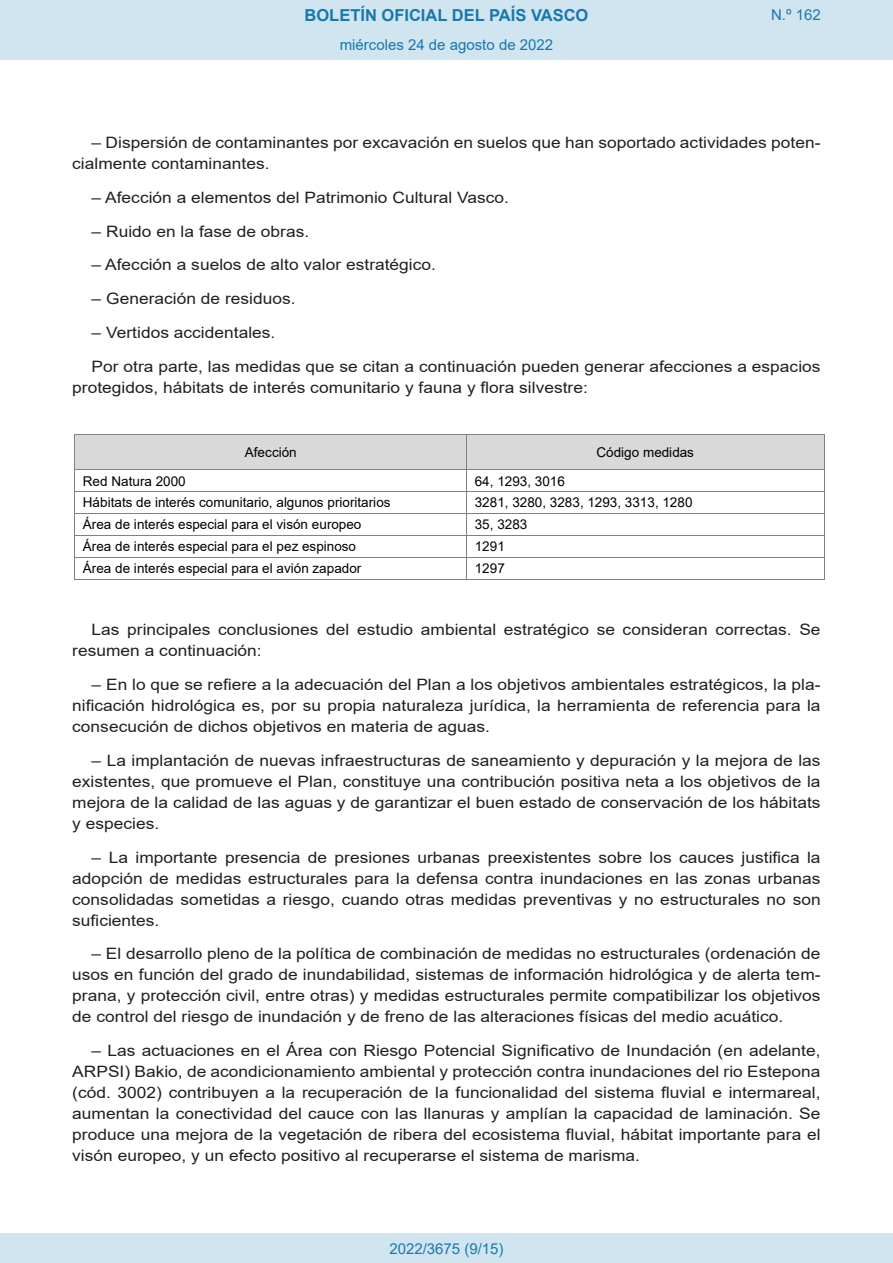
<style>
.page{position:relative;width:893px;height:1263px;background:#fff}
.page>*{position:absolute;margin:0;border:0;box-sizing:border-box;transform-origin:0 0}
.t1{font:700 16.5px "Arial";color:#1879ad}
.BOPVDetalle{font:15.6px/21px "Arial";color:#231f20;text-align:justify;scale:1.11 1}
.Paginacion_Centro{font:15px "Arial";color:#1879ad}
.t2{font:13.5px "Arial";letter-spacing:.005em;color:#000}
</style>
<div class="page">
<div style="left:0;top:0;width:893px;height:60px;background:#d0e5f0"></div>
<div style="left:0;top:1233px;width:893px;height:30px;background:#d0e5f0"></div>
<div style="left:75px;top:435px;width:391px;height:34px;background:#d9d9d9"></div>
<div style="left:467px;top:435px;width:357px;height:34px;background:#d9d9d9"></div>
<hr style="left:75px;top:434px;width:391px;height:1px;background:#808080">
<hr style="left:467px;top:434px;width:357px;height:1px;background:#808080">
<hr style="left:74px;top:435px;width:1px;height:34px;background:#808080">
<hr style="left:466px;top:435px;width:1px;height:34px;background:#808080">
<hr style="left:824px;top:435px;width:1px;height:34px;background:#808080">
<hr style="left:75px;top:469px;width:391px;height:1px;background:#808080">
<hr style="left:467px;top:469px;width:357px;height:1px;background:#808080">
<hr style="left:75px;top:491px;width:391px;height:1px;background:#808080">
<hr style="left:467px;top:491px;width:357px;height:1px;background:#808080">
<hr style="left:75px;top:513px;width:391px;height:1px;background:#808080">
<hr style="left:467px;top:513px;width:357px;height:1px;background:#808080">
<hr style="left:75px;top:535px;width:391px;height:1px;background:#808080">
<hr style="left:467px;top:535px;width:357px;height:1px;background:#808080">
<hr style="left:75px;top:557px;width:391px;height:1px;background:#808080">
<hr style="left:467px;top:557px;width:357px;height:1px;background:#808080">
<svg style="left:74px;top:469px;width:1px;height:111px"></svg>
<hr style="left:75px;top:579px;width:391px;height:1px;background:#808080">
<svg style="left:466px;top:469px;width:1px;height:111px"></svg>
<hr style="left:467px;top:579px;width:357px;height:1px;background:#808080">
<svg style="left:824px;top:469px;width:1px;height:111px"></svg>
<p class="t1" style="left:305px;top:3px;width:285px">BOLETÍN OFICIAL DEL PAÍS VASCO</p>
<p class="Paginacion_Centro" style="left:340px;top:35px;width:215px">miércoles 24 de agosto de 2022</p>
<p class="Paginacion_Centro" style="left:771px;top:5px;width:51px">N.º 162</p>
<p class="BOPVDetalle" style="left:72px;top:132px;width:676px;text-indent:19px">– Dispersión de contaminantes por excavación en suelos que han soportado actividades poten&shy;cialmente contaminantes.</p>
<p class="BOPVDetalle" style="left:92px;top:187px;width:378px">– Afección a elementos del Patrimonio Cultural Vasco.</p>
<p class="BOPVDetalle" style="left:92px;top:221px;width:198px">– Ruido en la fase de obras.</p>
<p class="BOPVDetalle" style="left:92px;top:254px;width:312px">– Afección a suelos de alto valor estratégico.</p>
<p class="BOPVDetalle" style="left:92px;top:288px;width:185px">– Generación de residuos.</p>
<p class="BOPVDetalle" style="left:92px;top:322px;width:167px">– Vertidos accidentales.</p>
<p class="BOPVDetalle" style="left:72px;top:356px;width:676px;text-indent:19px">Por otra parte, las medidas que se citan a continuación pueden generar afecciones a espacios protegidos, hábitats de interés comunitario y fauna y flora silvestre:</p>
<p class="t2" style="left:245px;top:443px;width:53px">Afección</p>
<p class="t2" style="left:596px;top:443px;width:99px">Código medidas</p>
<p class="t2" style="left:83px;top:471px;width:104px">Red Natura 2000</p>
<p class="t2" style="left:475px;top:471px;width:92px">64, 1293, 3016</p>
<p class="t2" style="left:83px;top:493px;width:309px">Hábitats de interés comunitario, algunos prioritarios</p>
<p class="t2" style="left:475px;top:493px;width:219px">3281, 3280, 3283, 1293, 3313, 1280</p>
<p class="t2" style="left:83px;top:515px;width:280px">Área de interés especial para el visón europeo</p>
<p class="t2" style="left:475px;top:515px;width:54px">35, 3283</p>
<p class="t2" style="left:83px;top:537px;width:275px">Área de interés especial para el pez espinoso</p>
<p class="t2" style="left:475px;top:537px;width:32px">1291</p>
<p class="t2" style="left:83px;top:559px;width:280px">Área de interés especial para el avión zapador</p>
<p class="t2" style="left:475px;top:559px;width:32px">1297</p>
<p class="BOPVDetalle" style="left:72px;top:619px;width:676px;text-indent:19px">Las principales conclusiones del estudio ambiental estratégico se consideran correctas. Se resumen a continuación:</p>
<p class="BOPVDetalle" style="left:72px;top:674px;width:676px;text-indent:19px">– En lo que se refiere a la adecuación del Plan a los objetivos ambientales estratégicos, la pla&shy;nificación hidrológica es, por su propia naturaleza jurídica, la herramienta de referencia para la consecución de dichos objetivos en materia de aguas.</p>
<p class="BOPVDetalle" style="left:72px;top:750px;width:676px;text-indent:19px">– La implantación de nuevas infraestructuras de saneamiento y depuración y la mejora de las existentes, que promueve el Plan, constituye una contribución positiva neta a los objetivos de la mejora de la calidad de las aguas y de garantizar el buen estado de conservación de los hábitats y especies.</p>
<p class="BOPVDetalle" style="left:72px;top:846px;width:676px;text-indent:19px">– La importante presencia de presiones urbanas preexistentes sobre los cauces justifica la adopción de medidas estructurales para la defensa contra inundaciones en las zonas urbanas consolidadas sometidas a riesgo, cuando otras medidas preventivas y no estructurales no son suficientes.</p>
<p class="BOPVDetalle" style="left:72px;top:943px;width:676px;text-indent:19px">– El desarrollo pleno de la política de combinación de medidas no estructurales (ordenación de usos en función del grado de inundabilidad, sistemas de información hidrológica y de alerta tem&shy;prana, y protección civil, entre otras) y medidas estructurales permite compatibilizar los objetivos de control del riesgo de inundación y de freno de las alteraciones físicas del medio acuático.</p>
<p class="BOPVDetalle" style="left:72px;top:1040px;width:676px;text-indent:19px">– Las actuaciones en el Área con Riesgo Potencial Significativo de Inundación (en adelante, ARPSI) Bakio, de acondicionamiento ambiental y protección contra inundaciones del rio Estepona (cód. 3002) contribuyen a la recuperación de la funcionalidad del sistema fluvial e intermareal, aumentan la conectividad del cauce con las llanuras y amplían la capacidad de laminación. Se produce una mejora de la vegetación de ribera del ecosistema fluvial, hábitat importante para el visón europeo, y un efecto positivo al recuperarse el sistema de marisma.</p>
<p class="Paginacion_Centro" style="left:389px;top:1238px;width:116px">2022/3675 (9/15)</p>
</div>
